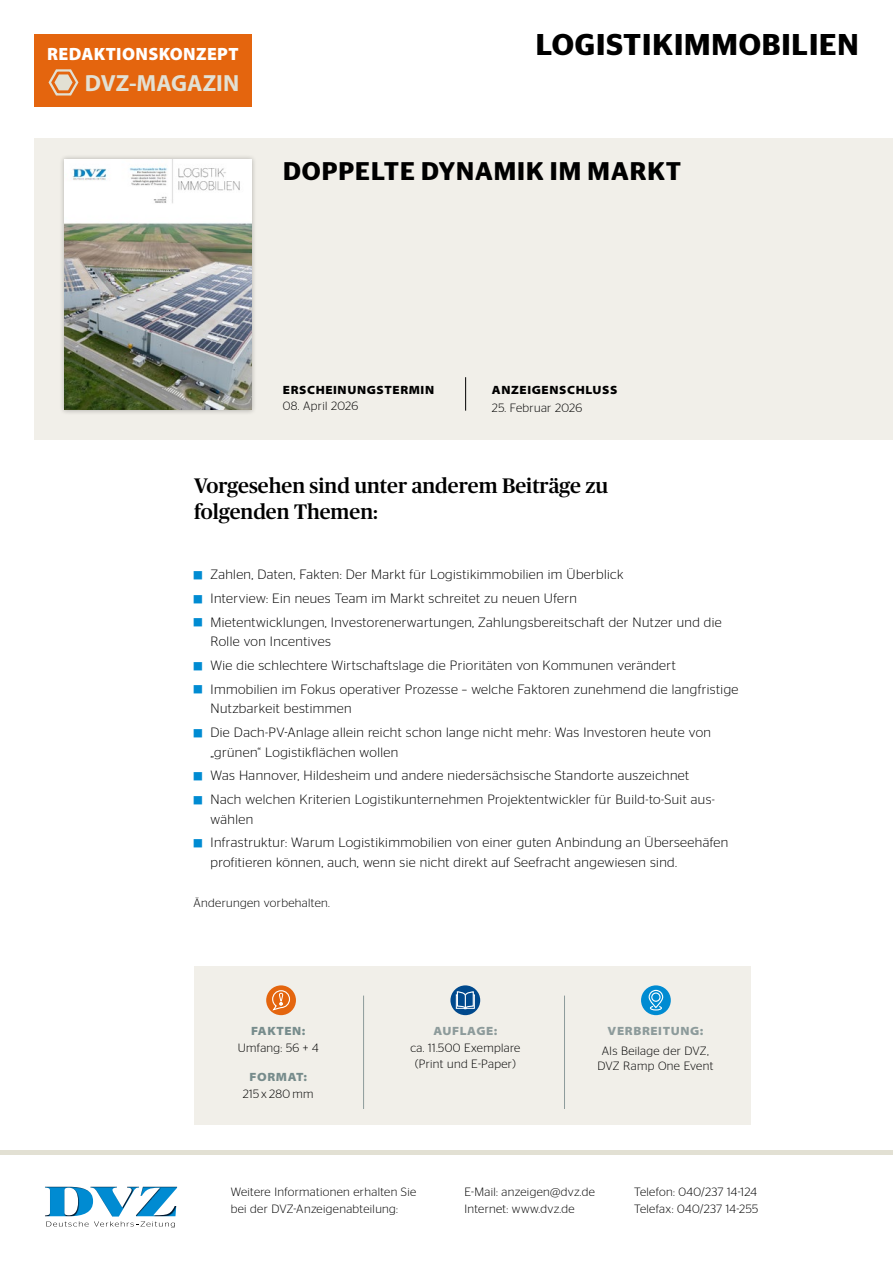
<style>
.page{position:relative;width:893px;height:1263px;background:#fff}
.page>*{position:absolute;margin:0;border:0;box-sizing:border-box;transform-origin:0 0}
.t1{font:600 30px "Stag Sans";letter-spacing:.03em;color:#000}
.t2{font:600 25.5px "Stag Sans";letter-spacing:.04em;color:#000}
.t3{font:700 23.4px "Myriad Pro";color:#e2e0d3}
.t4{font:500 21px/25.5px "Publico Headline";color:#000}
.t5{font:900 17.85px "Myriad Pro";letter-spacing:.02em;color:#fff}
.t6{font:300 13.5px/23.7px "Stag Sans";letter-spacing:.03em;color:#000}
.t7{font:300 12px/16.5px "Stag Sans";letter-spacing:.03em;color:#000}
.t8{font:900 semi-expanded 12px "Myriad Pro";letter-spacing:.05em;color:#000}
.t9{font:900 semi-expanded 12px "Myriad Pro";letter-spacing:.05em;color:#8d9b9b}
.t10{font:900 semi-expanded 12px "Myriad Pro";letter-spacing:.05em;color:#778c8c}
</style>
<div class="page">
<div style="left:34px;top:34px;width:218px;height:73px;background:#e4650e"></div>
<svg style="left:48px;top:69px;width:31px;height:27px"></svg>
<svg style="left:46px;top:1221px;width:129px;height:7px"></svg>
<img style="left:45px;top:1187px;width:45px;height:29px">
<img style="left:90px;top:1187px;width:46px;height:29px">
<img style="left:136px;top:1187px;width:41px;height:29px">
<div style="left:194px;top:966px;width:556px;height:159px;background:#f1efe9"></div>
<div style="left:266px;top:985px;width:30px;height:30px;background:#e4650e;border-radius:50%"></div>
<svg style="left:271px;top:989px;width:19px;height:22px"></svg>
<svg style="left:450px;top:985px;width:30px;height:30px"></svg>
<svg style="left:456px;top:991px;width:19px;height:18px"></svg>
<svg style="left:641px;top:985px;width:30px;height:30px"></svg>
<svg style="left:649px;top:1005px;width:13px;height:6px"></svg>
<div style="left:649px;top:990px;width:14px;height:18px;border:1px solid #fff;border-radius:7px"></div>
<div style="left:651px;top:992px;width:10px;height:10px;border:1px solid #fff;border-radius:50%"></div>
<hr style="left:363px;top:995px;width:1px;height:114px;background:#8d9b9b">
<hr style="left:564px;top:995px;width:1px;height:114px;background:#8d9b9b">
<hr style="left:0;top:1150px;width:893px;height:4px;background:#e2e0d3">
<div style="left:34px;top:138px;width:859px;height:302px;background:#f1efe9"></div>
<hr style="left:465px;top:377px;width:1px;height:34px;background:#000">
<div style="left:60px;top:154px;width:197px;height:261px;background:#000;opacity:.25"></div>
<img style="left:65px;top:159px;width:187px;height:251px">
<h3 class="t5" style="left:47px;top:44px;width:193px">REDAKTIONSKONZEPT</h3>
<h3 class="t3" style="left:85px;top:68px;width:156px">DVZ-MAGAZIN</h3>
<h1 class="t1" style="left:536px;top:27px;width:325px">LOGISTIKIMMOBILIEN</h1>
<h2 class="t2" style="left:283px;top:156px;width:400px">DOPPELTE DYNAMIK IM MARKT</h2>
<p class="t8" style="left:283px;top:383px;width:153px">ERSCHEINUNGSTERMIN</p>
<p class="t7" style="left:283px;top:397px;width:77px">08. April 2026</p>
<p class="t8" style="left:492px;top:383px;width:127px">ANZEIGENSCHLUSS</p>
<p class="t7" style="left:492px;top:399px;width:92px">25. Februar 2026</p>
<h3 class="t4" style="left:194px;top:472px;width:416px">Vorgesehen sind unter anderem Beiträge zu folgenden Themen:</h3>
<p class="t6" style="left:210px;top:563px;width:513px">Zahlen, Daten, Fakten: Der Markt für Logistikimmobilien im Überblick<br>Interview: Ein neues Team im Markt schreitet zu neuen Ufern<br>Mietentwicklungen, Investorenerwartungen, Zahlungsbereitschaft der Nutzer und die</p>
<p class="t6" style="left:210px;top:630px;width:529px">Rolle von Incentives<br>Wie die schlechtere Wirtschaftslage die Prioritäten von Kommunen verändert<br>Immobilien im Fokus operativer Prozesse – welche Faktoren zunehmend die langfristige</p>
<p class="t6" style="left:210px;top:697px;width:502px">Nutzbarkeit bestimmen<br>Die Dach-PV-Anlage allein reicht schon lange nicht mehr: Was Investoren heute von</p>
<p class="t6" style="left:210px;top:740px;width:506px">„grünen“ Logistikflächen wollen<br>Was Hannover, Hildesheim und andere niedersächsische Standorte auszeichnet<br>Nach welchen Kriterien Logistikunternehmen Projektentwickler für Build-to-Suit aus-</p>
<p class="t6" style="left:210px;top:807px;width:519px">wählen<br>Infrastruktur: Warum Logistikimmobilien von einer guten Anbindung an Überseehäfen</p>
<p class="t6" style="left:210px;top:850px;width:468px">profitieren können, auch, wenn sie nicht direkt auf Seefracht angewiesen sind.</p>
<p class="t7" style="left:193px;top:894px;width:138px">Änderungen vorbehalten.</p>
<p class="t10" style="left:251px;top:1024px;width:56px">FAKTEN:</p>
<p class="t7" style="left:238px;top:1039px;width:82px">Umfang: 56 + 4</p>
<p class="t10" style="left:249px;top:1070px;width:59px">FORMAT:</p>
<p class="t7" style="left:243px;top:1085px;width:72px">215 x 280 mm</p>
<p class="t9" style="left:433px;top:1024px;width:65px">AUFLAGE:</p>
<p class="t7" style="left:410px;top:1039px;width:111px;text-align:center">ca. 11.500 Exemplare (Print und E-Paper)</p>
<p class="t9" style="left:608px;top:1024px;width:97px">VERBREITUNG:</p>
<p class="t7" style="left:598px;top:1043px;width:117px;line-height:15px;text-align:center">Als Beilage der DVZ,<br>DVZ Ramp One Event</p>
<p class="t7" style="left:231px;top:1184px;width:187px">Weitere Informationen erhalten Sie bei der DVZ-Anzeigenabteilung:</p>
<p class="t7" style="left:464px;top:1184px;width:132px">E-Mail: anzeigen@dvz.de<br>Internet: www.dvz.de</p>
<p class="t7" style="left:634px;top:1184px;width:125px">Telefon: 040/237 14-124<br>Telefax: 040/237 14-255</p>
</div>
